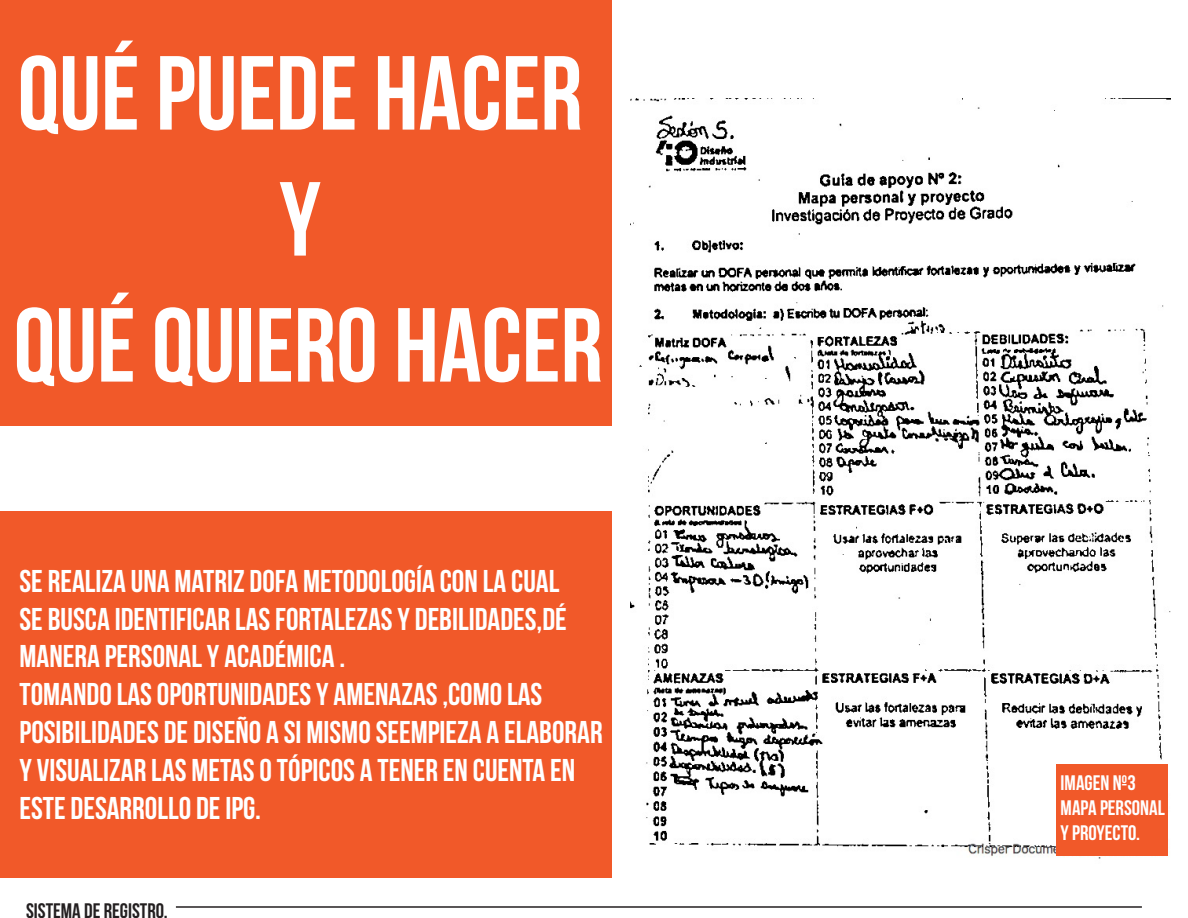
<style>
.page{position:relative;width:1188px;height:918px;background:#fff}
.page>*{position:absolute;margin:0;border:0;box-sizing:border-box;transform-origin:0 0}
.t1{font:105px/126px "Bebas Neue";color:#fff;text-align:center}
.t2{font:31.5px/37.8px "Bebas Neue";color:#fff}
.t3{font:21px/25.2px "Bebas Neue";color:#fff}
.t4{font:21px "Bebas Neue";color:#231f20}
</style>
<div class="page">
<div style="left:0;top:0;width:612px;height:426px;background:#f15929"></div>
<img style="left:630px;top:98px;width:541px;height:761px">
<div style="left:1056px;top:764px;width:112px;height:92px;background:#f15929"></div>
<div style="left:0;top:511px;width:612px;height:366px;background:#f15929"></div>
<hr style="left:176px;top:906px;width:966px;height:2px;background:#231f20">
<h1 class="t1" style="left:14px;top:29px;width:591px">QUÉ PUEDE HACER<br>Y<br>QUÉ QUIERO HACER</h1>
<p class="t2" style="left:20px;top:562px;width:585px">SE REALIZA UNA MATRIZ DOFA METODOLOGÍA CON LA CUAL<br>SE BUSCA IDENTIFICAR LAS FORTALEZAS Y DEBILIDADES,DÉ MANERA PERSONAL Y ACADÉMICA .<br>TOMANDO LAS OPORTUNIDADES Y AMENAZAS ,COMO LAS POSIBILIDADES DE DISEÑO A SI MISMO SEEMPIEZA A ELABORAR Y VISUALIZAR LAS METAS O TÓPICOS A TENER EN CUENTA EN ESTE DESARROLLO DE IPG.</p>
<p class="t4" style="left:26px;top:899px;width:143px">SISTEMA DE REGISTRO.</p>
<p class="t3" style="left:1061px;top:770px;width:106px">IMAGEN Nº3<br>MAPA PERSONAL<br>Y PROYECTO.</p>
</div>
